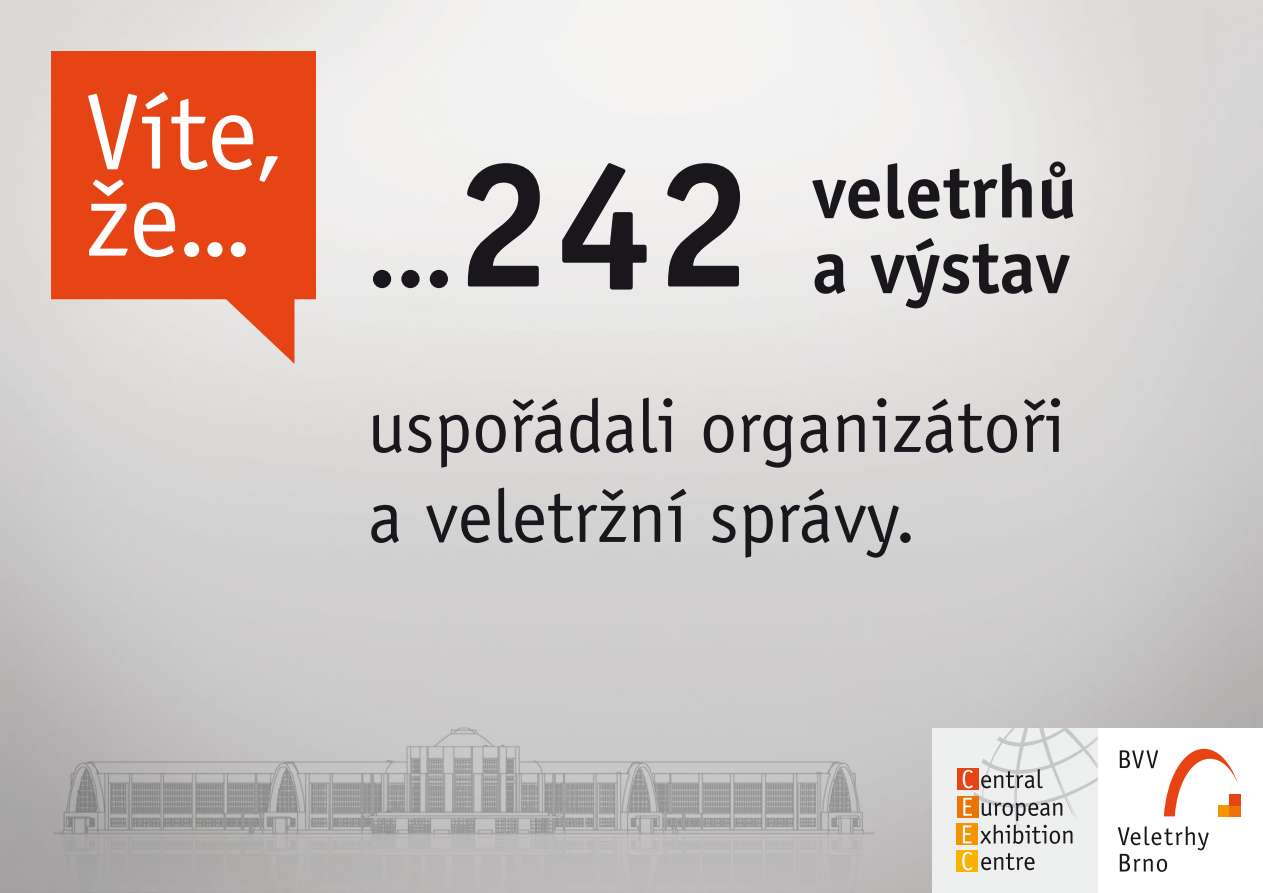
<style>
.page{position:relative;width:1263px;height:893px;background:#fff}
.page>*{position:absolute;margin:0;border:0;box-sizing:border-box;transform-origin:0 0}
.t1{font:108px/87px "ITC Officina Sans CE";color:#fff}
.t2{font:700 96px "Officina Sans CE";color:#1a171c}
.t3{font:75px/90px "ITC Officina Sans CE";color:#1a171c}
.t4{font:700 75px/75px "Officina Sans CE";color:#1a171c}
.s1{font-size:180px}
</style>
<div class="page">
<svg style="left:1118px;top:826px;width:91px;height:46px"></svg>
<svg style="left:1120px;top:750px;width:38px;height:18px"></svg>
<div style="left:1230px;top:805px;width:11px;height:11px;background:#ec7405"></div>
<div style="left:1230px;top:794px;width:11px;height:11px;background:#e64415"></div>
<svg style="left:1164px;top:749px;width:74px;height:67px"></svg>
<div style="left:932px;top:728px;width:166px;height:165px;background:#eeefef"></div>
<div style="left:957px;top:768px;width:21px;height:22px;background:#e64415"></div>
<div style="left:957px;top:796px;width:21px;height:21px;background:#ec7405"></div>
<svg style="left:981px;top:853px;width:53px;height:17px"></svg>
<div style="left:956px;top:850px;width:22px;height:22px;background:#f9b200"></div>
<svg style="left:962px;top:852px;width:10px;height:18px"></svg>
<svg style="left:956px;top:824px;width:22px;height:21px"></svg>
<svg style="left:963px;top:728px;width:135px;height:116px"></svg>
<img style="left:32px;top:712px;width:861px;height:181px">
<svg style="left:51px;top:51px;width:265px;height:313px;background:#e56039"></svg>
<h1 class="t1" style="left:86px;top:89px;width:202px">Víte, že...</h1>
<p class="t2" style="left:368px;top:198px;width:387px">...<span class="s1">242</span></p>
<p class="t4" style="left:812px;top:155px;width:267px">veletrhů a výstav</p>
<p class="t3" style="left:368px;top:382px;width:699px">uspořádali organizátoři a veletržní správy.</p>
</div>
